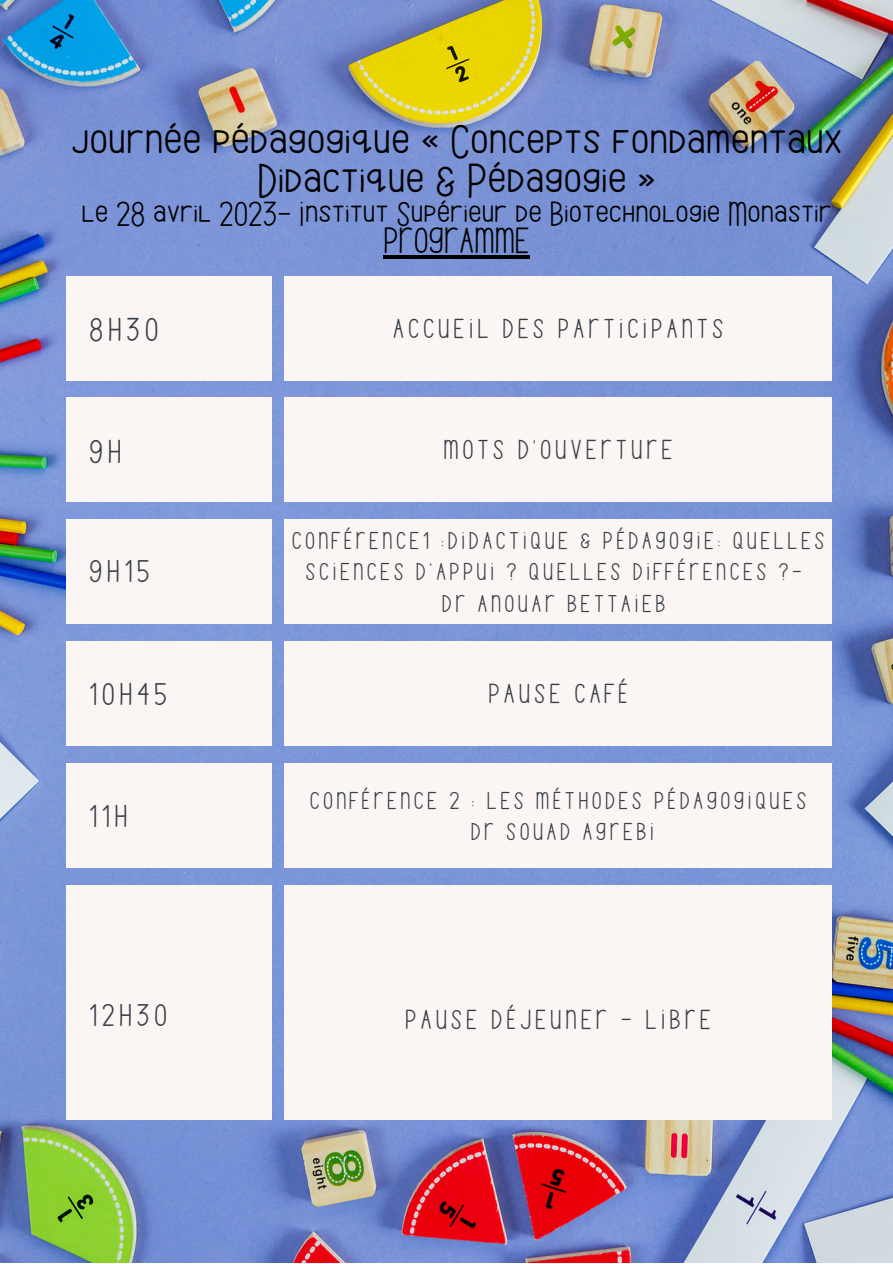
<style>
.page{position:relative;width:893px;height:1264px;background:#fff}
.page>*{position:absolute;margin:0;border:0;box-sizing:border-box;transform-origin:0 0}
.t1{font:46.8px/38.2px "Maely";color:#000;text-align:center}
.t2{font:34.8px "Maely";color:#000}
.t3{font:33.3px "Maely";color:#000}
.t4{font:31.65px "Maely";letter-spacing:.145em;color:#383e48}
.t5{font:30.15px "Maely";letter-spacing:.145em;color:#383e48}
.t6{font:30px "Maely";letter-spacing:.145em;color:#383e48}
.t7{font:26.25px "Maely";letter-spacing:.145em;color:#383e48}
.t8{font:23.25px/31.5px "Maely";letter-spacing:.145em;color:#383e48;text-align:center}
</style>
<div class="page">
<img style="left:0;top:0;width:892px;height:1262px">
<div style="left:66px;top:276px;width:205px;height:104px;background:#fbf6f3"></div>
<div style="left:66px;top:397px;width:205px;height:105px;background:#fbf6f3"></div>
<div style="left:66px;top:519px;width:205px;height:105px;background:#fbf6f3"></div>
<div style="left:66px;top:641px;width:205px;height:105px;background:#fbf6f3"></div>
<div style="left:66px;top:763px;width:205px;height:104px;background:#fbf6f3"></div>
<div style="left:66px;top:885px;width:205px;height:234px;background:#fbf6f3"></div>
<div style="left:285px;top:276px;width:546px;height:104px;background:#fbf6f3"></div>
<div style="left:285px;top:397px;width:546px;height:105px;background:#fbf6f3"></div>
<div style="left:285px;top:519px;width:546px;height:105px;background:#fbf6f3"></div>
<div style="left:285px;top:641px;width:546px;height:105px;background:#fbf6f3"></div>
<div style="left:285px;top:763px;width:546px;height:105px;background:#fbf6f3"></div>
<div style="left:285px;top:885px;width:546px;height:234px;background:#fbf6f3"></div>
<hr style="left:383px;top:255px;width:147px;height:3px;background:#000">
<h1 class="t1" style="left:71px;top:123px;width:773px">journée pédagogique « Concepts fondamentaux<br>Didactique &amp; Pédagogie »</h1>
<h3 class="t3" style="left:81px;top:194px;width:752px">le 28 avril 2023- Institut Supérieur de Biotechnologie Monastir</h3>
<h2 class="t2" style="left:383px;top:219px;width:148px">PROGRAMME</h2>
<h3 class="t4" style="left:89px;top:311px;width:71px">8H30</h3>
<h3 class="t4" style="left:89px;top:432px;width:34px">9H</h3>
<p class="t5" style="left:89px;top:554px;width:62px">9H15</p>
<p class="t5" style="left:89px;top:676px;width:79px">10H45</p>
<p class="t5" style="left:89px;top:798px;width:40px">11H</p>
<p class="t6" style="left:89px;top:997px;width:79px">12H30</p>
<p class="t7" style="left:393px;top:312px;width:332px">ACCUEIL DES PARTICIPANTS</p>
<p class="t7" style="left:443px;top:434px;width:231px">MOTS D'OUVERTURE</p>
<p class="t8" style="left:292px;top:524px;width:534px">CONFÉRENCE1 :DIDACTIQUE &amp; PÉDAGOGIE: QUELLES<br>SCIENCES D’APPUI ? QUELLES DIFFÉRENCES ?-<br>DR ANOUAR BETTAIEB</p>
<p class="t7" style="left:488px;top:678px;width:141px">PAUSE CAFÉ</p>
<p class="t8" style="left:310px;top:784px;width:498px">CONFÉRENCE 2 : LES MÉTHODES PÉDAGOGIQUES<br>DR SOUAD AGREBI</p>
<p class="t7" style="left:405px;top:1004px;width:307px">PAUSE DÉJEUNER - LIBRE</p>
</div>
